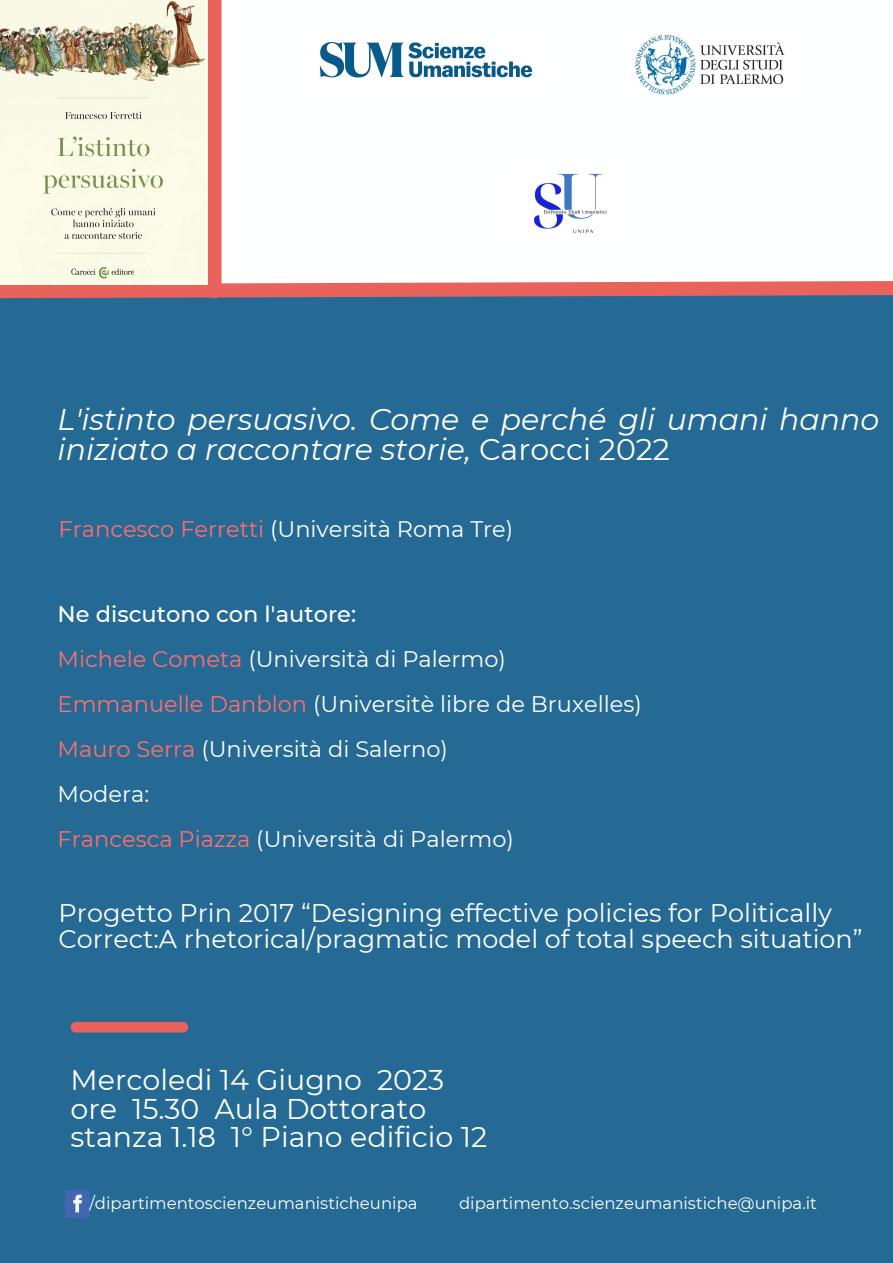
<style>
.page{position:relative;width:893px;height:1263px;background:#256a94}
.page>*{position:absolute;margin:0;border:0;box-sizing:border-box;transform-origin:0 0}
.t1{font:italic 30px/29.8px "Montserrat";color:#fff}
.t2{font:28.5px "Montserrat";color:#feffff}
.t3{font:25.5px/25.3px "Montserrat";color:#fff}
.t4{font:22.5px "Montserrat";color:#fff}
.t5{font:22.5px "Montserrat";color:#feffff}
.t6{font:500 22.5px "Montserrat";color:#fff}
.t7{font:16.5px "Montserrat";color:#feffff}
.s1{font-style:normal}
.s2{color:#ff6e6e}
</style>
<div class="page">
<div style="left:76px;top:1022px;width:107px;height:10px;background:#e9625c"></div>
<div style="left:221px;top:0;width:672px;height:284px;background:#feffff"></div>
<svg style="left:0;top:274px;width:893px;height:25px"></svg>
<div style="left:207px;top:0;width:14px;height:291px;background:#e9625c"></div>
<img style="left:635px;top:34px;width:150px;height:61px">
<img style="left:65px;top:1190px;width:24px;height:27px">
<img style="left:0;top:0;width:207px;height:284px">
<img style="left:320px;top:42px;width:213px;height:36px">
<img style="left:533px;top:173px;width:74px;height:61px">
<p class="t1" style="left:58px;top:404px;width:823px">L'istinto persuasivo. Come e perché gli umani hanno iniziato a raccontare storie, <span class="s1">Carocci 2022</span></p>
<p class="t4" style="left:59px;top:515px;width:456px"><span class="s2">Francesco Ferretti</span> (Università Roma Tre)</p>
<p class="t6" style="left:58px;top:600px;width:300px">Ne discutono con l'autore:</p>
<p class="t4" style="left:58px;top:645px;width:450px"><span class="s2">Michele Cometa</span> (Università di Palermo)</p>
<p class="t4" style="left:58px;top:690px;width:585px"><span class="s2">Emmanuelle Danblon</span> (Universitè libre de Bruxelles)</p>
<p class="t4" style="left:58px;top:735px;width:392px"><span class="s2">Mauro Serra</span> (Università di Salerno)</p>
<p class="t5" style="left:58px;top:780px;width:93px">Modera:</p>
<p class="t5" style="left:58px;top:825px;width:458px"><span class="s2">Francesca Piazza</span> (Università di Palermo)</p>
<p class="t3" style="left:59px;top:900px;width:805px">Progetto Prin 2017 “Designing effective policies for Politically<br>Correct:A rhetorical/pragmatic model of total speech situation”</p>
<p class="t2" style="left:71px;top:1063px;width:375px">Mercoledi 14 Giugno 2023</p>
<p class="t2" style="left:71px;top:1091px;width:357px">ore 15.30 Aula Dottorato</p>
<p class="t2" style="left:71px;top:1119px;width:418px">stanza 1.18 1° Piano edificio 12</p>
<p class="t7" style="left:89px;top:1193px;width:330px">/dipartimentoscienzeumanisticheunipa</p>
<p class="t7" style="left:459px;top:1193px;width:359px">dipartimento.scienzeumanistiche@unipa.it</p>
</div>
